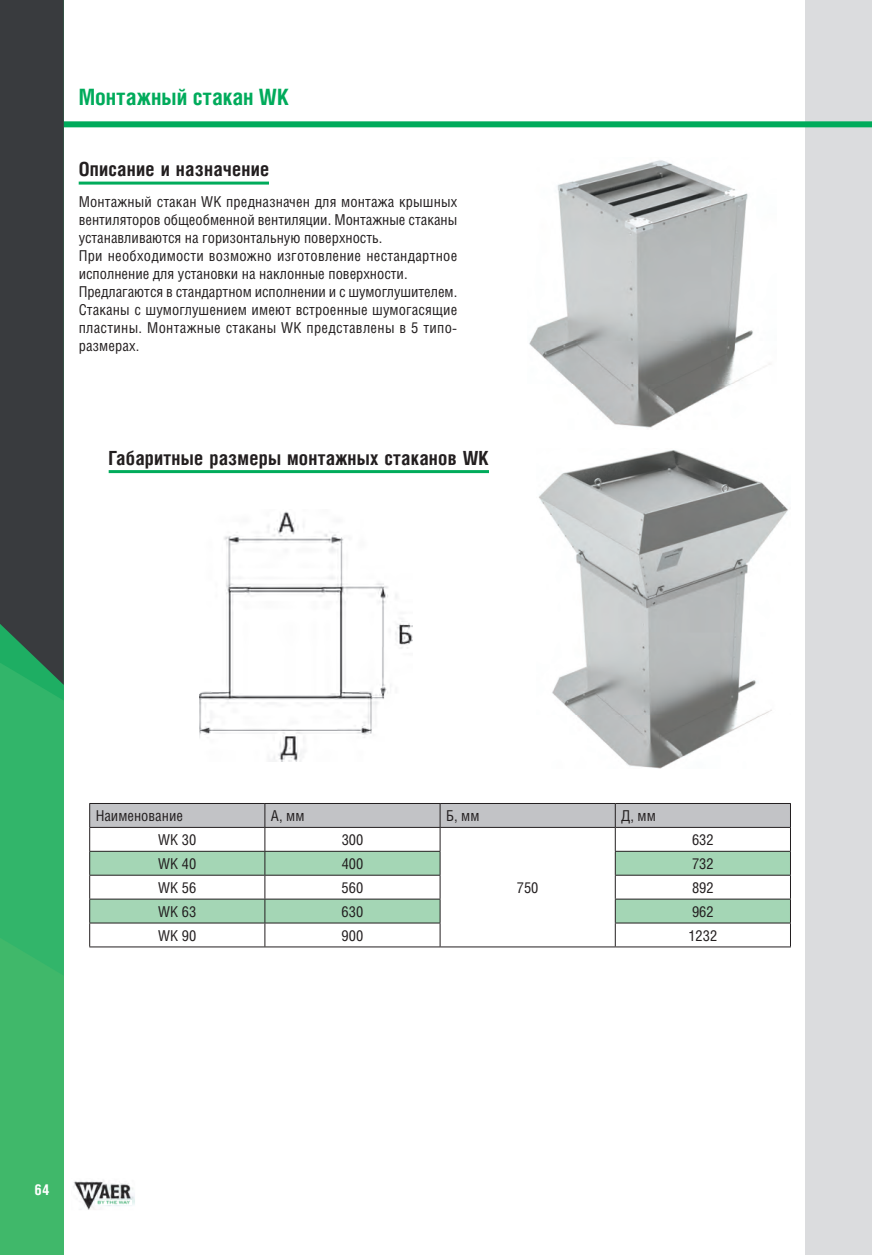
<style>
.page{position:relative;width:872px;height:1255px;background:#fff}
.page>*{position:absolute;margin:0;border:0;box-sizing:border-box;transform-origin:0 0}
.t1{font:700 22.5px "Helios Cond C";letter-spacing:.005em;color:#00ab5b}
.t2{font:700 19.5px "Helios Cond C";letter-spacing:.01em;color:#231f20}
.t3{font:15px/18px "Helios Cond C";color:#231f20}
.t4{font:700 15px "Helios Cond C";color:#fff}
</style>
<div class="page">
<div style="left:805px;top:0;width:67px;height:1254px;background:#dbdcde"></div>
<div style="left:21px;top:121px;width:851px;height:6px;background:#00ab5b"></div>
<div style="left:0;top:0;width:64px;height:1254px;background:#40b86a"></div>
<div style="left:0;top:700px;width:64px;height:275px;background:#32b56a"></div>
<svg style="left:0;top:685px;width:64px;height:15px"></svg>
<div style="left:0;top:0;width:64px;height:685px;background:#393b3e"></div>
<img style="left:73px;top:1180px;width:62px;height:30px">
<img style="left:96px;top:1200px;width:36px;height:4px">
<img style="left:529px;top:160px;width:241px;height:268px">
<hr style="left:79px;top:181px;width:190px;height:3px;background:#00ab5b">
<img style="left:539px;top:450px;width:249px;height:318px">
<img style="left:200px;top:511px;width:212px;height:250px">
<hr style="left:109px;top:470px;width:380px;height:3px;background:#00ab5b">
<hr style="left:440px;top:946px;width:175px;height:1px;background:#231f20">
<hr style="left:89px;top:946px;width:351px;height:1px;background:#231f20">
<svg style="left:89px;top:803px;width:702px;height:143px"></svg>
<hr style="left:615px;top:946px;width:176px;height:1px;background:#231f20">
<h1 class="t1" style="left:79px;top:89px;width:212px">Монтажный стакан WK</h1>
<h2 class="t2" style="left:79px;top:162px;width:192px">Описание и назначение</h2>
<p class="t3" style="left:79px;top:194px;width:380px">Монтажный стакан WK предназначен для монтажа крышных вентиляторов общеобменной вентиляции. Монтажные стаканы устанавливаются на горизонтальную поверхность.<br>При необходимости возможно изготовление нестандартное исполнение для установки на наклонные поверхности.<br>Предлагаются в стандартном исполнении и с шумоглушителем.<br>Стаканы с шумоглушением имеют встроенные шумогасящие пластины. Монтажные стаканы WK представлены в 5 типо&shy;размерах.</p>
<h2 class="t2" style="left:109px;top:450px;width:382px">Габаритные размеры монтажных стаканов WK</h2>
<p class="t3" style="left:96px;top:808px;width:89px">Наименование</p>
<p class="t3" style="left:271px;top:808px;width:35px">А, мм</p>
<p class="t3" style="left:446px;top:808px;width:35px">Б, мм</p>
<p class="t3" style="left:621px;top:808px;width:36px">Д, мм</p>
<p class="t3" style="left:158px;top:832px;width:40px">WK 30</p>
<p class="t3" style="left:342px;top:832px;width:23px">300</p>
<p class="t3" style="left:517px;top:880px;width:23px">750</p>
<p class="t3" style="left:692px;top:832px;width:23px">632</p>
<p class="t3" style="left:158px;top:856px;width:40px">WK 40</p>
<p class="t3" style="left:342px;top:856px;width:23px">400</p>
<p class="t3" style="left:692px;top:856px;width:23px">732</p>
<p class="t3" style="left:158px;top:880px;width:40px">WK 56</p>
<p class="t3" style="left:342px;top:880px;width:23px">560</p>
<p class="t3" style="left:692px;top:880px;width:23px">892</p>
<p class="t3" style="left:158px;top:904px;width:40px">WK 63</p>
<p class="t3" style="left:342px;top:904px;width:23px">630</p>
<p class="t3" style="left:692px;top:904px;width:23px">962</p>
<p class="t3" style="left:158px;top:927px;width:40px">WK 90</p>
<p class="t3" style="left:341px;top:927px;width:23px">900</p>
<p class="t3" style="left:688px;top:927px;width:30px">1232</p>
<p class="t4" style="left:35px;top:1184px;width:16px">64</p>
</div>
